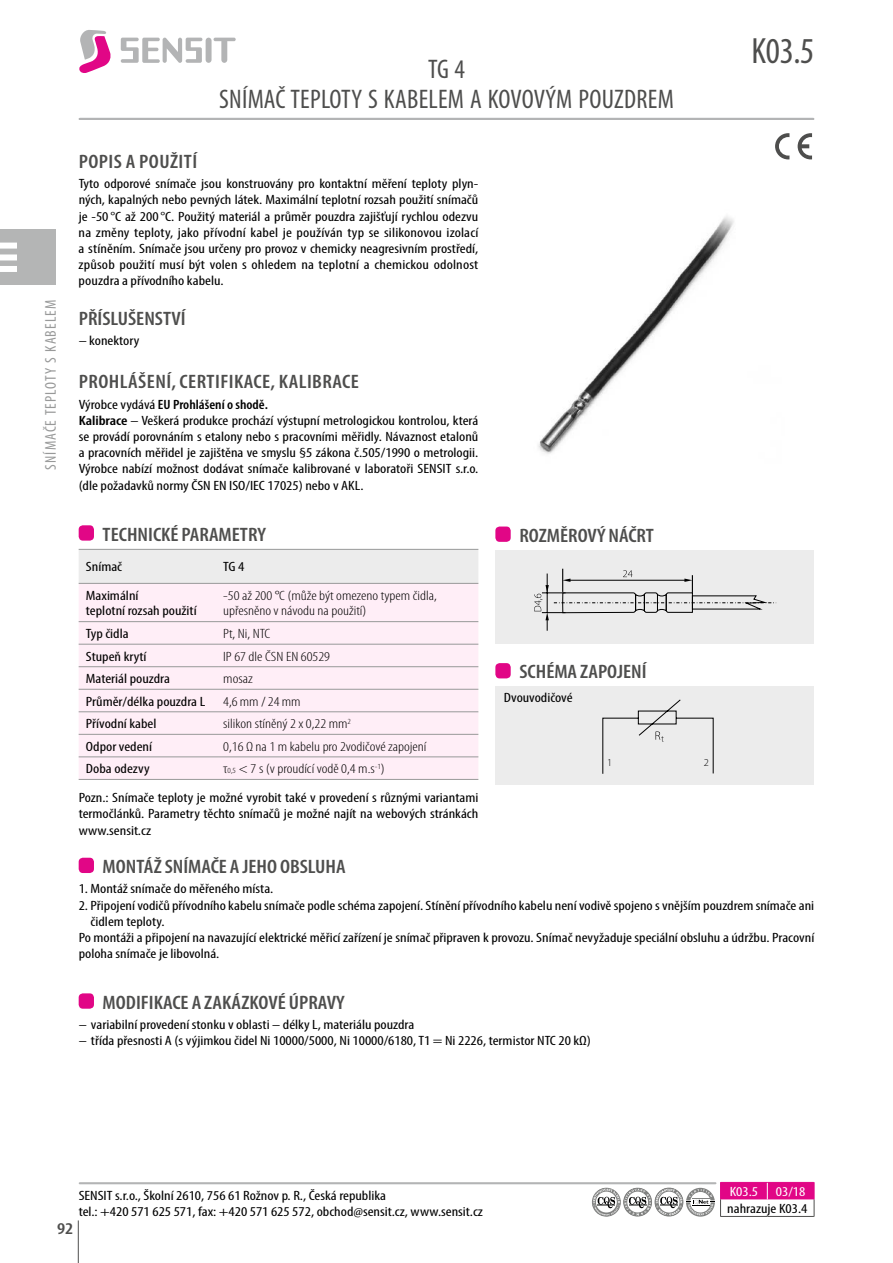
<style>
.page{position:relative;width:893px;height:1263px;background:#fff}
.page>*{position:absolute;margin:0;border:0;box-sizing:border-box;transform-origin:0 0}
.t1{font:condensed 36.6px "Myriad Pro";color:#4e4e4d}
.t2{font:condensed 27px/30px "Myriad Pro";letter-spacing:.01em;color:#4e4e4d;text-align:center}
.t3{font:600 condensed 19.5px "Myriad Pro";color:#4e4e4d;scale:1.1 1}
.t4{font:600 condensed 19.5px "Myriad Pro";letter-spacing:.02em;color:#4e4e4d;scale:1.1 1}
.t5{font:600 condensed 16.5px "Myriad Pro";color:#4e4e4d;scale:1.2 1}
.t6{font:condensed 15.6px "Myriad Pro";letter-spacing:.07em;color:#989999}
.t7{font:condensed 13.5px/16.2px "Myriad Pro";color:#000;scale:1.2 1}
.t8{font:300 condensed 13.5px/15px "Myriad Pro";color:#000;scale:1.2 1}
.t9{font:condensed 13.5px "Myriad Pro";color:#fff;scale:1.2 1}
.t10{font:300 10.5px "Myriad Pro";color:#000}
.s1{font-weight:600}
.s2{font-weight:300}
.s3{font-weight:300;font-size:7.8px}
</style>
<div class="page">
<hr style="left:78px;top:1220px;width:1px;height:43px;background:#4e4e4d">
<svg style="left:79px;top:30px;width:32px;height:43px"></svg>
<div style="left:206px;top:38px;width:6px;height:25px;background:#b3b4b5;border-radius:3px"></div>
<svg style="left:214px;top:38px;width:22px;height:25px"></svg>
<svg style="left:121px;top:38px;width:81px;height:25px"></svg>
<hr style="left:80px;top:1182px;width:635px;height:2px;background:#b3b4b5">
<img style="left:538px;top:216px;width:196px;height:238px">
<div style="left:79px;top:525px;width:15px;height:16px;background:#e10686;border-radius:4px"></div>
<div style="left:79px;top:550px;width:399px;height:33px;background:#ececec"></div>
<div style="left:79px;top:584px;width:399px;height:195px;background:#ffeef7"></div>
<hr style="left:219px;top:779px;width:259px;height:1px;background:#989999">
<hr style="left:79px;top:549px;width:140px;height:1px;background:#989999">
<hr style="left:219px;top:549px;width:259px;height:1px;background:#989999">
<hr style="left:79px;top:583px;width:140px;height:1px;background:#989999">
<hr style="left:219px;top:583px;width:259px;height:1px;background:#989999">
<hr style="left:79px;top:621px;width:140px;height:1px;background:#989999">
<hr style="left:219px;top:621px;width:259px;height:1px;background:#989999">
<hr style="left:79px;top:644px;width:140px;height:1px;background:#989999">
<hr style="left:219px;top:644px;width:259px;height:1px;background:#989999">
<hr style="left:79px;top:666px;width:140px;height:1px;background:#989999">
<hr style="left:219px;top:666px;width:259px;height:1px;background:#989999">
<hr style="left:79px;top:689px;width:140px;height:1px;background:#989999">
<hr style="left:219px;top:689px;width:259px;height:1px;background:#989999">
<hr style="left:79px;top:711px;width:140px;height:1px;background:#989999">
<hr style="left:219px;top:711px;width:259px;height:1px;background:#989999">
<hr style="left:79px;top:734px;width:140px;height:1px;background:#989999">
<hr style="left:219px;top:734px;width:259px;height:1px;background:#989999">
<hr style="left:219px;top:757px;width:259px;height:1px;background:#989999">
<hr style="left:79px;top:757px;width:140px;height:1px;background:#989999">
<hr style="left:79px;top:779px;width:140px;height:1px;background:#989999">
<div style="left:79px;top:858px;width:15px;height:15px;background:#e10686;border-radius:4px"></div>
<div style="left:79px;top:993px;width:15px;height:16px;background:#e10686;border-radius:4px"></div>
<div style="left:495px;top:686px;width:319px;height:98px;background:#ececec"></div>
<div style="left:495px;top:526px;width:16px;height:16px;background:#e10686;border-radius:4px"></div>
<div style="left:495px;top:663px;width:16px;height:15px;background:#e10686;border-radius:4px"></div>
<div style="left:495px;top:550px;width:319px;height:94px;background:#ececec"></div>
<svg style="left:534px;top:569px;width:242px;height:62px"></svg>
<hr style="left:80px;top:118px;width:733px;height:2px;background:#b3b4b5">
<svg style="left:602px;top:700px;width:111px;height:74px"></svg>
<div style="left:0;top:230px;width:55px;height:55px;background:#b4b5b5"></div>
<div style="left:0;top:243px;width:17px;height:6px;background:#fff"></div>
<div style="left:0;top:254px;width:17px;height:6px;background:#fff"></div>
<div style="left:0;top:266px;width:17px;height:6px;background:#fff"></div>
<svg style="left:592px;top:1182px;width:223px;height:35px"></svg>
<svg style="left:775px;top:133px;width:14px;height:26px"></svg>
<svg style="left:798px;top:133px;width:14px;height:26px"></svg>
<p class="t6" style="left:41px;top:470px;width:171px;rotate:-90deg">SNÍMAČE TEPLOTY S KABELEM</p>
<h2 class="t2" style="left:219px;top:54px;width:456px">TG 4<br>SNÍMAČ TEPLOTY S KABELEM A KOVOVÝM POUZDREM</h2>
<h1 class="t1" style="left:751px;top:28px;width:64px">K03.5</h1>
<h3 class="t4" style="left:79px;top:149px;width:109px">POPIS A POUŽITÍ</h3>
<p class="t7" style="left:79px;top:175px;width:335px;text-align:justify">Tyto odporové snímače jsou konstruovány pro kontaktní měření teploty plyn&shy;ných, kapalných nebo pevných látek. Maximální teplotní rozsah použití snímačů je -50°C až 200°C. Použitý materiál a průměr pouzdra zajišťují rychlou odezvu na změny teploty, jako přívodní kabel je používán typ se silikonovou izolací a stíněním. Snímače jsou určeny pro provoz v chemicky neagresivním prostředí, způsob použití musí být volen s ohledem na teplotní a chemickou odolnost pouzdra a přívodního kabelu.</p>
<h3 class="t3" style="left:79px;top:306px;width:99px">PŘÍSLUŠENSTVÍ</h3>
<p class="t7" style="left:79px;top:333px;width:52px">– konektory</p>
<h3 class="t4" style="left:79px;top:370px;width:256px">PROHLÁŠENÍ, CERTIFIKACE, KALIBRACE</h3>
<p class="t7" style="left:79px;top:396px;width:335px">Výrobce vydává <span class="s1">EU Prohlášení o shodě.<br>Kalibrace</span> – Veškerá produkce prochází výstupní metrologickou kontrolou, která se provádí porovnáním s etalony nebo s pracovními měřidly. Návaznost etalonů a pracovních měřidel je zajištěna ve smyslu §5 zákona č.505/1990 o metrologii.<br>Výrobce nabízí možnost dodávat snímače kalibrované v laboratoři SENSIT s.r.o. (dle požadavků normy ČSN EN ISO/IEC 17025) nebo v AKL.</p>
<h3 class="t3" style="left:103px;top:522px;width:150px">TECHNICKÉ PARAMETRY</h3>
<p class="t7" style="left:86px;top:559px;width:32px">Snímač</p>
<p class="t7" style="left:223px;top:559px;width:19px">TG 4</p>
<p class="t7" style="left:86px;top:588px;width:94px;line-height:15px">Maximální<br>teplotní rozsah použití</p>
<p class="t8" style="left:223px;top:588px;width:180px">-50 až 200 °C (může být omezeno typem čidla, upřesněno v návodu na použití)</p>
<p class="t7" style="left:86px;top:625px;width:37px">Typ čidla</p>
<p class="t8" style="left:223px;top:626px;width:41px">Pt, Ni, NTC</p>
<p class="t7" style="left:86px;top:648px;width:52px">Stupeň krytí</p>
<p class="t8" style="left:223px;top:648px;width:90px">IP 67 dle ČSN EN 60529</p>
<p class="t7" style="left:86px;top:670px;width:72px">Materiál pouzdra</p>
<p class="t8" style="left:223px;top:671px;width:26px">mosaz</p>
<p class="t7" style="left:86px;top:693px;width:101px">Průměr/délka pouzdra L</p>
<p class="t8" style="left:223px;top:693px;width:66px">4,6 mm / 24 mm</p>
<p class="t7" style="left:86px;top:715px;width:60px">Přívodní kabel</p>
<p class="t8" style="left:223px;top:716px;width:108px">silikon stíněný 2 x 0,22 mm<sup>2</sup></p>
<p class="t7" style="left:86px;top:738px;width:57px">Odpor vedení</p>
<p class="t8" style="left:223px;top:739px;width:171px">0,16 Ω nа 1 m kabelu pro 2vodičové zapojení</p>
<p class="t7" style="left:86px;top:760px;width:55px">Doba odezvy</p>
<h3 class="t3" style="left:519px;top:523px;width:124px">ROZMĚROVÝ NÁČRT</h3>
<h3 class="t3" style="left:519px;top:659px;width:117px">SCHÉMA ZAPOJENÍ</h3>
<p class="t7" style="left:504px;top:689px;width:59px">Dvouvodičové</p>
<p class="t10" style="left:607px;top:756px;width:7px">1</p>
<p class="t10" style="left:704px;top:756px;width:7px">2</p>
<p class="t7" style="left:79px;top:754px;width:335px;line-height:29px;text-indent:145px"><span class="s2">τ</span><span class="s3">0,5</span> <span class="s2">&lt; 7 s (v proudící vodě 0,4 m.s</span><sup>-1</sup><span class="s2">)<br></span>Pozn.: Snímače teploty je možné vyrobit také v provedení s různými variantami</p>
<p class="t7" style="left:79px;top:806px;width:335px">termočlánků. Parametry těchto snímačů je možné najít na webových stránkách www.sensit.cz</p>
<h3 class="t3" style="left:103px;top:854px;width:222px">MONTÁŽ SNÍMAČE A JEHO OBSLUHA</h3>
<p class="t7" style="left:79px;top:881px;width:164px">1. Montáž snímače do měřeného místa.</p>
<p class="t7" style="left:79px;top:897px;width:614px">2. Připojení vodičů přívodního kabelu snímače podle schéma zapojení. Stínění přívodního kabelu není vodivě spojeno s vnějším pouzdrem snímače ani</p>
<p class="t7" style="left:91px;top:913px;width:63px">čidlem teploty.</p>
<p class="t7" style="left:79px;top:929px;width:615px">Po montáži a připojení na navazující elektrické měřicí zařízení je snímač připraven k provozu. Snímač nevyžaduje speciální obsluhu a údržbu. Pracovní</p>
<p class="t7" style="left:79px;top:945px;width:119px">poloha snímače je libovolná.</p>
<h3 class="t3" style="left:103px;top:990px;width:222px">MODIFIKACE A ZAKÁZKOVÉ ÚPRAVY</h3>
<p class="t7" style="left:79px;top:1016px;width:281px">– variabilní provedení stonku v oblasti – délky L, materiálu pouzdra</p>
<p class="t7" style="left:79px;top:1032px;width:428px">– třída přesnosti A (s výjimkou čidel Ni 10000/5000, Ni 10000/6180, T1 = Ni 2226, termistor NTC 20 kΩ)</p>
<p class="t7" style="left:79px;top:1187px;width:338px">SENSIT s.r.o., Školní 2610, 756 61 Rožnov p. R., Česká republika<br>tel.: +420 571 625 571, fax: +420 571 625 572, obchod@sensit.cz, www.sensit.cz</p>
<p class="t9" style="left:730px;top:1183px;width:25px">K03.5</p>
<p class="t9" style="left:776px;top:1183px;width:26px">03/18</p>
<p class="t7" style="left:727px;top:1200px;width:68px">nahrazuje K03.4</p>
<p class="t5" style="left:57px;top:1218px;width:15px">92</p>
</div>
